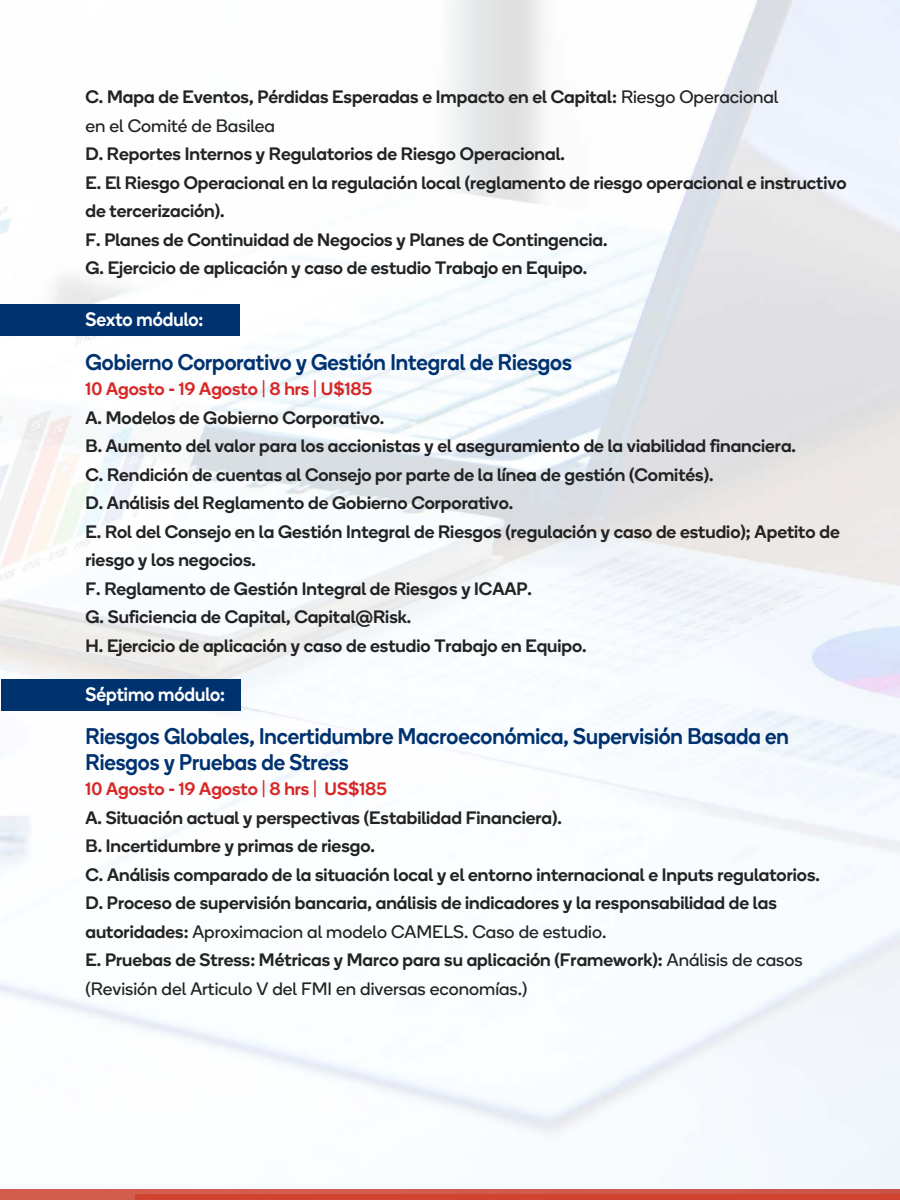
<style>
.page{position:relative;width:900px;height:1200px;background:#fff}
.page>*{position:absolute;margin:0;border:0;box-sizing:border-box;transform-origin:0 0}
.t1{font:500 22.65px/25.7px "Boing";color:#003270;scale:.93 1}
.t2{font:500 19.35px "Boing";color:#fff;scale:.93 1}
.t3{font:500 18px/28.5px "Boing";color:#232323}
.t4{font:500 18px "Boing";color:#d82727}
.s1{font-weight:400}
</style>
<div class="page">
<img style="left:0;top:0;width:900px;height:1200px">
<div style="left:135px;top:1194px;width:765px;height:6px;background:#d0432f"></div>
<div style="left:0;top:304px;width:240px;height:32px;background:#003270"></div>
<div style="left:2px;top:680px;width:240px;height:31px;background:#003270"></div>
<p class="t3" style="left:86px;top:82px;width:694px">C. Mapa de Eventos, Pérdidas Esperadas e Impacto en el Capital: <span class="s1">Riesgo Operacional en el Comité de Basilea</span></p>
<p class="t3" style="left:86px;top:139px;width:763px">D. Reportes Internos y Regulatorios de Riesgo Operacional.<br>E. El Riesgo Operacional en la regulación local (reglamento de riesgo operacional e instructivo de tercerización).<br>F. Planes de Continuidad de Negocios y Planes de Contingencia.<br>G. Ejercicio de aplicación y caso de estudio Trabajo en Equipo.</p>
<p class="t2" style="left:86px;top:306px;width:128px">Sexto módulo:</p>
<p class="t1" style="left:86px;top:348px;width:525px">Gobierno Corporativo y Gestión Integral de Riesgos</p>
<p class="t4" style="left:86px;top:377px;width:288px">10 Agosto - 19 Agosto | 8 hrs | U$185</p>
<p class="t3" style="left:86px;top:403px;width:756px">A. Modelos de Gobierno Corporativo.<br>B. Aumento del valor para los accionistas y el aseguramiento de la viabilidad financiera.<br>C. Rendición de cuentas al Consejo por parte de la línea de gestión (Comités).<br>D. Análisis del Reglamento de Gobierno Corporativo.<br>E. Rol del Consejo en la Gestión Integral de Riesgos (regulación y caso de estudio); Apetito de riesgo y los negocios.<br>F. Reglamento de Gestión Integral de Riesgos y ICAAP.<br>G. Suficiencia de Capital, Capital@Risk.<br>H. Ejercicio de aplicación y caso de estudio Trabajo en Equipo.</p>
<p class="t2" style="left:86px;top:681px;width:152px">Séptimo módulo:</p>
<p class="t1" style="left:86px;top:723px;width:758px">Riesgos Globales, Incertidumbre Macroeconómica, Supervisión Basada en<br>Riesgos y Pruebas de Stress</p>
<p class="t4" style="left:86px;top:777px;width:303px">10 Agosto - 19 Agosto | 8 hrs | US$185</p>
<p class="t3" style="left:86px;top:803px;width:736px">A. Situación actual y perspectivas (Estabilidad Financiera).<br>B. Incertidumbre y primas de riesgo.<br>C. Análisis comparado de la situación local y el entorno internacional e Inputs regulatorios.<br>D. Proceso de supervisión bancaria, análisis de indicadores y la responsabilidad de las autoridades: <span class="s1">Aproximacion al modelo CAMELS. Caso de estudio.<br></span>E. Pruebas de Stress: Métricas y Marco para su aplicación (Framework): <span class="s1">Análisis de casos (Revisión del Articulo V del FMI en diversas economías.)</span></p>
</div>
